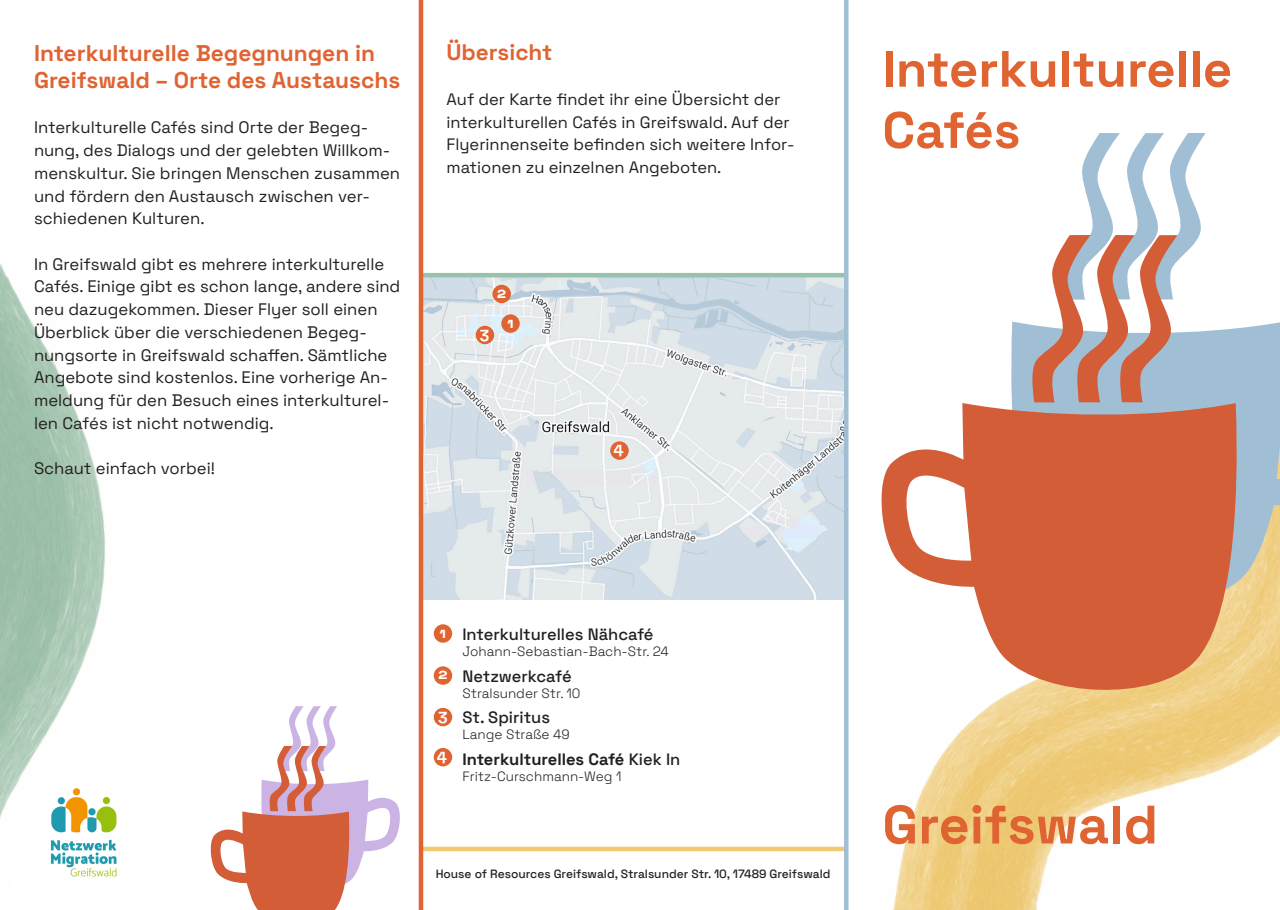
<style>
.page{position:relative;width:1280px;height:910px;background:#fff}
.page>*{position:absolute;margin:0;border:0;box-sizing:border-box;transform-origin:0 0}
.t1{font:700 54px "Space Grotesk";color:#e06332}
.t2{font:700 51px/61.2px "Space Grotesk";color:#e06332}
.t3{font:700 22.65px/27.3px "Space Grotesk";color:#e06332}
.t4{font:700 22.5px "Space Grotesk";color:#e06332}
.t5{font:16.65px/22.8px "Space Grotesk";color:#231f20}
.t6{font:16.5px/22.5px "Space Grotesk";color:#231f20}
.t7{font:500 16.5px "Space Grotesk";color:#231f20}
.t8{font:700 16.5px "Space Grotesk";color:#231f20}
.t9{font:700 16.5px "Space Grotesk";color:#fff}
.t10{font:300 13.5px "Space Grotesk";color:#231f20}
.t11{font:500 12px "Space Grotesk";color:#231f20}
.s1{font-weight:500}
</style>
<div class="page">
<hr style="left:421px;top:847px;width:425px;height:4px;background:#f1cb71">
<img style="left:772px;top:283px;width:508px;height:627px">
<img style="left:423px;top:277px;width:421px;height:322px">
<div style="left:492px;top:285px;width:19px;height:18px;background:#e06332;border-radius:50%"></div>
<div style="left:501px;top:314px;width:19px;height:19px;background:#e06332;border-radius:50%"></div>
<div style="left:476px;top:326px;width:18px;height:18px;background:#e06332;border-radius:50%"></div>
<div style="left:610px;top:441px;width:19px;height:19px;background:#e06332;border-radius:50%"></div>
<hr style="left:421px;top:273px;width:425px;height:4px;background:#97c2ad">
<hr style="left:844px;top:0;width:4px;height:910px;background:#a1bfd3">
<hr style="left:419px;top:0;width:4px;height:910px;background:#e06332">
<svg style="left:211px;top:706px;width:189px;height:204px"></svg>
<img style="left:0;top:263px;width:117px;height:614px">
<svg style="left:1008px;top:321px;width:272px;height:299px;background:#b4c5c7"></svg>
<svg style="left:881px;top:403px;width:358px;height:287px;fill:#d35d36"></svg>
<svg style="left:1030px;top:133px;width:176px;height:269px"></svg>
<div style="left:434px;top:624px;width:18px;height:19px;background:#e06332;border-radius:50%"></div>
<div style="left:434px;top:666px;width:18px;height:19px;background:#e06332;border-radius:50%"></div>
<div style="left:434px;top:708px;width:18px;height:18px;background:#e06332;border-radius:50%"></div>
<div style="left:434px;top:748px;width:18px;height:18px;background:#e06332;border-radius:50%"></div>
<h3 class="t3" style="left:34px;top:37px;width:368px">Interkulturelle Begegnungen in<br>Greifswald – Orte des Austauschs</h3>
<p class="t5" style="left:34px;top:115px;width:368px">Interkulturelle Cafés sind Orte der Begeg&shy;nung, des Dialogs und der gelebten Willkom&shy;menskultur. Sie bringen Menschen zusammen und fördern den Austausch zwischen ver&shy;schiedenen Kulturen.</p>
<p class="t5" style="left:34px;top:251px;width:368px">In Greifswald gibt es mehrere interkulturelle Cafés. Einige gibt es schon lange, andere sind neu dazugekommen. Dieser Flyer soll einen Überblick über die verschiedenen Begeg&shy;nungsorte in Greifswald schaffen. Sämtliche Angebote sind kostenlos. Eine vorherige An&shy;meldung für den Besuch eines interkulturel&shy;len Cafés ist nicht notwendig.</p>
<p class="t5" style="left:34px;top:456px;width:182px">Schaut einfach vorbei!</p>
<h3 class="t4" style="left:446px;top:35px;width:107px">Übersicht</h3>
<p class="t6" style="left:446px;top:87px;width:350px">Auf der Karte findet ihr eine Übersicht der interkulturellen Cafés in Greifswald. Auf der Flyerinnenseite befinden sich weitere Infor&shy;mationen zu einzelnen Angeboten.</p>
<p class="t9" style="left:480px;top:319px;width:11px">3</p>
<p class="t9" style="left:497px;top:279px;width:11px">2</p>
<p class="t9" style="left:507px;top:309px;width:8px">1</p>
<p class="t9" style="left:613px;top:434px;width:12px">4</p>
<h2 class="t2" style="left:882px;top:35px;width:351px">Interkulturelle<br>Cafés</h2>
<p class="t9" style="left:440px;top:619px;width:8px">1</p>
<p class="t9" style="left:438px;top:661px;width:11px">2</p>
<p class="t9" style="left:438px;top:701px;width:11px">3</p>
<p class="t9" style="left:437px;top:741px;width:12px">4</p>
<p class="t7" style="left:462px;top:621px;width:193px">Interkulturelles Nähcafé</p>
<p class="t10" style="left:462px;top:641px;width:208px">Johann-Sebastian-Bach-Str. 24</p>
<p class="t7" style="left:462px;top:663px;width:111px">Netzwerkcafé</p>
<p class="t10" style="left:462px;top:683px;width:120px">Stralsunder Str. 10</p>
<p class="t7" style="left:462px;top:705px;width:89px">St. Spiritus</p>
<p class="t10" style="left:462px;top:725px;width:109px">Lange Straße 49</p>
<p class="t8" style="left:462px;top:746px;width:219px">Interkulturelles Café <span class="s1">Kiek In</span></p>
<p class="t10" style="left:462px;top:766px;width:160px">Fritz-Curschmann-Weg 1</p>
<p class="t11" style="left:436px;top:865px;width:396px">House of Resources Greifswald, Stralsunder Str. 10, 17489 Greifswald</p>
<h1 class="t1" style="left:882px;top:782px;width:277px">Greifswald</h1>
</div>
